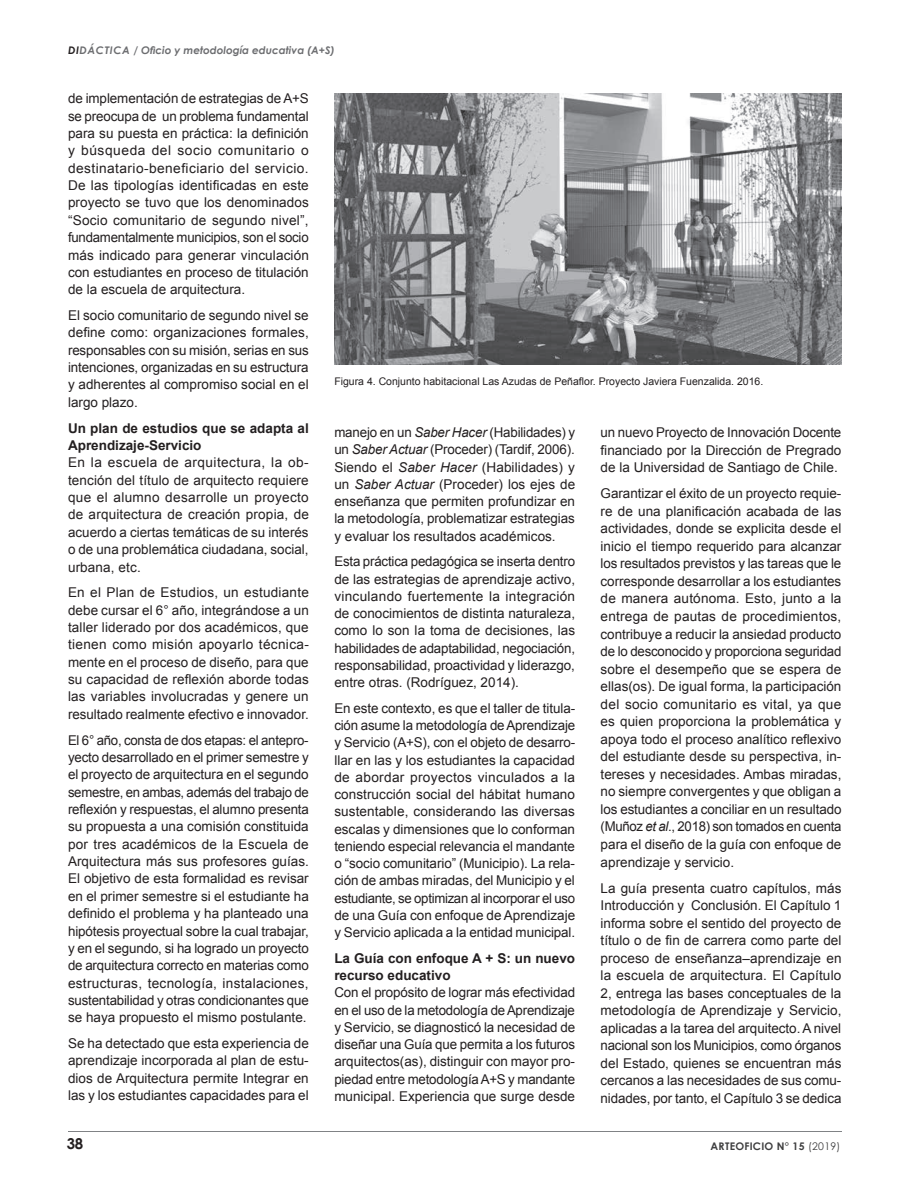
<style>
.page{position:relative;width:918px;height:1188px;background:#fff}
.page>*{position:absolute;margin:0;border:0;box-sizing:border-box;transform-origin:0 0}
.t1{font:700 15px "Century Gothic";color:#231f20}
.t2{font:13.5px/17.4px "Arial";color:#231f20;text-align:justify}
.t3{font:700 13.5px/17.4px "Arial";color:#231f20}
.t4{font:10.5px "Arial";color:#231f20}
.t5{font:italic 700 10.5px "Century Gothic";color:#6c6d70}
.t6{font:700 10.5px "Century Gothic";letter-spacing:.025em;color:#3e3e3f}
.s1{color:#231f20}
.s2{font-style:italic}
.s3{font-weight:400}
</style>
<div class="page">
<hr style="left:68px;top:1132px;width:773px;height:1px;background:#808285">
<img style="left:334px;top:94px;width:507px;height:270px">
<p class="t5" style="left:68px;top:42px;width:268px"><span class="s1">DI</span>DÁCTICA / Oficio y metodología educativa (A+S)</p>
<p class="t2" style="left:68px;top:90px;width:242px">de implementación de estrategias de A+S se preocupa de un problema fundamental para su puesta en práctica: la definición y búsqueda del socio comunitario o destinatario-beneficiario del servicio.<br>De las tipologías identificadas en este proyecto se tuvo que los denominados “Socio comunitario de segundo nivel”, fundamentalmente municipios, son el socio más indicado para generar vinculación con estudiantes en proceso de titulación de la escuela de arquitectura.</p>
<p class="t2" style="left:68px;top:307px;width:242px">El socio comunitario de segundo nivel se define como: organizaciones formales, responsables con su misión, serias en sus intenciones, organizadas en su estructura y adherentes al compromiso social en el largo plazo.</p>
<p class="t3" style="left:68px;top:420px;width:242px">Un plan de estudios que se adapta al<br>Aprendizaje-Servicio</p>
<p class="t2" style="left:68px;top:454px;width:242px">En la escuela de arquitectura, la ob&shy;tención del título de arquitecto requiere que el alumno desarrolle un proyecto de arquitectura de creación propia, de acuerdo a ciertas temáticas de su interés o de una problemática ciudadana, social, urbana, etc.</p>
<p class="t2" style="left:68px;top:584px;width:242px">En el Plan de Estudios, un estudiante debe cursar el 6° año, integrándose a un taller liderado por dos académicos, que tienen como misión apoyarlo técnica&shy;mente en el proceso de diseño, para que su capacidad de reflexión aborde todas las variables involucradas y genere un resultado realmente efectivo e innovador.</p>
<p class="t2" style="left:68px;top:731px;width:242px">El 6° año, consta de dos etapas: el antepro&shy;yecto desarrollado en el primer semestre y el proyecto de arquitectura en el segundo semestre, en ambas, además del trabajo de reflexión y respuestas, el alumno presenta su propuesta a una comisión constituida por tres académicos de la Escuela de Arquitectura más sus profesores guías.<br>El objetivo de esta formalidad es revisar en el primer semestre si el estudiante ha definido el problema y ha planteado una hipótesis proyectual sobre la cual trabajar, y en el segundo, si ha logrado un proyecto de arquitectura correcto en materias como estructuras, tecnología, instalaciones, sustentabilidad y otras condicionantes que se haya propuesto el mismo postulante.</p>
<p class="t2" style="left:68px;top:1035px;width:242px">Se ha detectado que esta experiencia de aprendizaje incorporada al plan de estu&shy;dios de Arquitectura permite Integrar en las y los estudiantes capacidades para el</p>
<p class="t1" style="left:67px;top:1133px;width:18px">38</p>
<p class="t4" style="left:334px;top:374px;width:431px">Figura 4. Conjunto habitacional Las Azudas de Peñaflor. Proyecto Javiera Fuenzalida. 2016.</p>
<p class="t2" style="left:334px;top:424px;width:242px">manejo en un <span class="s2">Saber Hacer</span> (Habilidades) y un <span class="s2">Saber Actuar</span> (Proceder) (Tardif, 2006).<br>Siendo el <span class="s2">Saber Hacer</span> (Habilidades) y un <span class="s2">Saber Actuar</span> (Proceder) los ejes de enseñanza que permiten profundizar en la metodología, problematizar estrategias y evaluar los resultados académicos.</p>
<p class="t2" style="left:334px;top:553px;width:242px">Esta práctica pedagógica se inserta dentro de las estrategias de aprendizaje activo, vinculando fuertemente la integración de conocimientos de distinta naturaleza, como lo son la toma de decisiones, las habilidades de adaptabilidad, negociación, responsabilidad, proactividad y liderazgo, entre otras. (Rodríguez, 2014).</p>
<p class="t2" style="left:334px;top:700px;width:242px">En este contexto, es que el taller de titula&shy;ción asume la metodología de Aprendizaje y Servicio (A+S), con el objeto de desarro&shy;llar en las y los estudiantes la capacidad de abordar proyectos vinculados a la construcción social del hábitat humano sustentable, considerando las diversas escalas y dimensiones que lo conforman teniendo especial relevancia el mandante o “socio comunitario” (Municipio). La rela&shy;ción de ambas miradas, del Municipio y el estudiante, se optimizan al incorporar el uso de una Guía con enfoque de Aprendizaje y Servicio aplicada a la entidad municipal.</p>
<p class="t3" style="left:334px;top:950px;width:242px">La Guía con enfoque A + S: un nuevo recurso educativo</p>
<p class="t2" style="left:334px;top:984px;width:242px">Con el propósito de lograr más efectividad en el uso de la metodología de Aprendizaje y Servicio, se diagnosticó la necesidad de diseñar una Guía que permita a los futuros arquitectos(as), distinguir con mayor pro&shy;piedad entre metodología A+S y mandante municipal. Experiencia que surge desde</p>
<p class="t2" style="left:601px;top:424px;width:242px">un nuevo Proyecto de Innovación Docente financiado por la Dirección de Pregrado de la Universidad de Santiago de Chile.</p>
<p class="t2" style="left:601px;top:485px;width:242px">Garantizar el éxito de un proyecto requie&shy;re de una planificación acabada de las actividades, donde se explicita desde el inicio el tiempo requerido para alcanzar los resultados previstos y las tareas que le corresponde desarrollar a los estudiantes de manera autónoma. Esto, junto a la entrega de pautas de procedimientos, contribuye a reducir la ansiedad producto de lo desconocido y proporciona seguridad sobre el desempeño que se espera de ellas(os). De igual forma, la participación del socio comunitario es vital, ya que es quien proporciona la problemática y apoya todo el proceso analítico reflexivo del estudiante desde su perspectiva, in&shy;tereses y necesidades. Ambas miradas, no siempre convergentes y que obligan a los estudiantes a conciliar en un resultado (Muñoz <span class="s2">et al</span>., 2018) son tomados en cuenta para el diseño de la guía con enfoque de aprendizaje y servicio.</p>
<p class="t2" style="left:601px;top:879px;width:242px">La guía presenta cuatro capítulos, más Introducción y Conclusión. El Capítulo 1 informa sobre el sentido del proyecto de título o de fin de carrera como parte del proceso de enseñanza–aprendizaje en la escuela de arquitectura. El Capítulo 2, entrega las bases conceptuales de la metodología de Aprendizaje y Servicio, aplicadas a la tarea del arquitecto. A nivel nacional son los Municipios, como órganos del Estado, quienes se encuentran más cercanos a las necesidades de sus comu&shy;nidades, por tanto, el Capítulo 3 se dedica</p>
<p class="t6" style="left:711px;top:1138px;width:131px">ARTEOFICIO N° 15 <span class="s3">(2019)</span></p>
</div>
